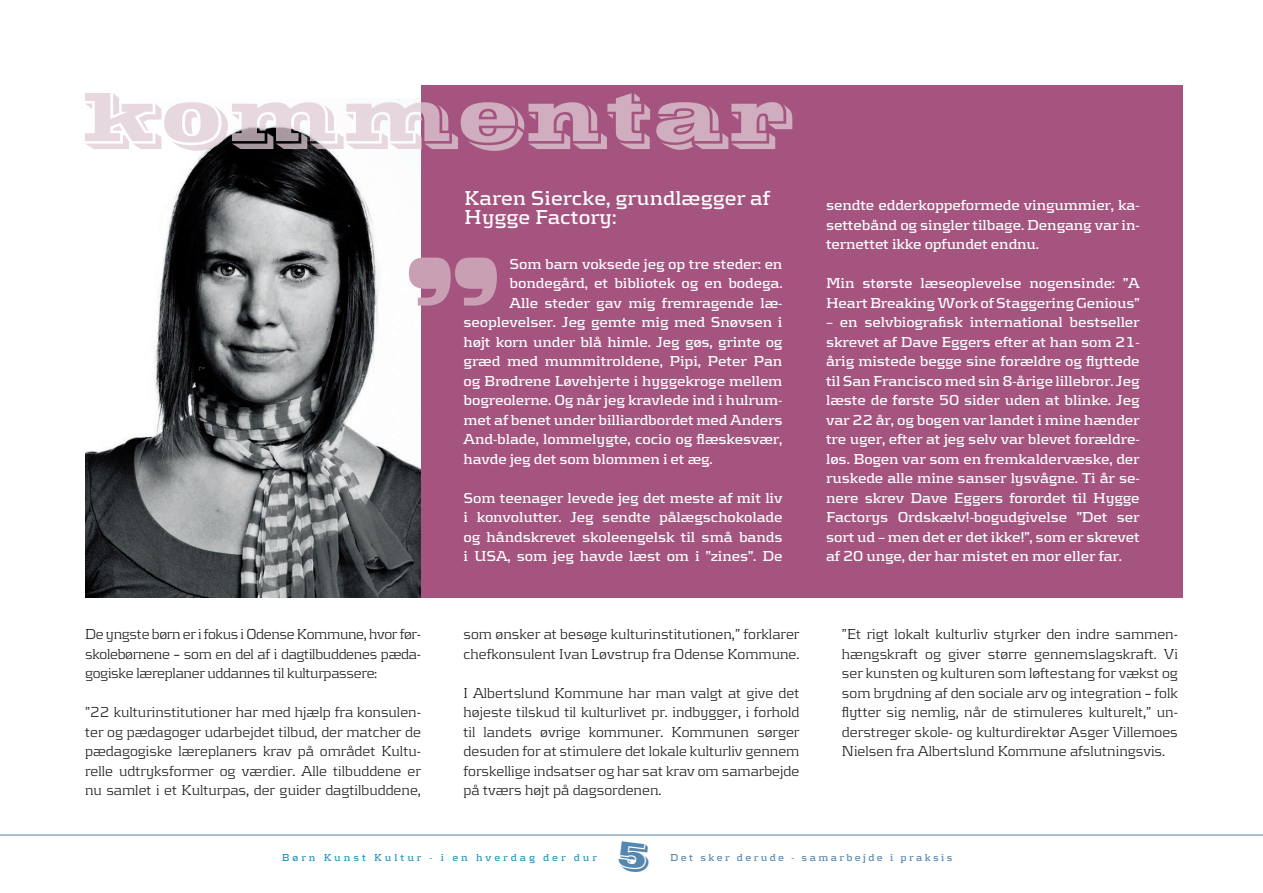
<style>
.page{position:relative;width:1263px;height:893px;background:#fff}
.page>*{position:absolute;margin:0;border:0;box-sizing:border-box;transform-origin:0 0}
.Citerede{font:700 21px/19.5px "Kontrapunkt";color:#fff}
.Citerede-2{font:700 15px/19.5px "Kontrapunkt";letter-spacing:-.01em;color:#fff;text-align:justify}
.Brød_bredf{font:300 15px/19.5px "Kontrapunkt";color:#231f20;text-align:justify}
.t1{font:700 10.5px "Kontrapunkt";letter-spacing:.28em;color:#1f96be}
.t2{font:700 10.5px "Kontrapunkt";letter-spacing:.23em;color:#5487b0}
</style>
<div class="page">
<hr style="left:0;top:835px;width:1263px;height:1px;background:#5487b0">
<div style="left:421px;top:85px;width:762px;height:512px;background:#a4547f"></div>
<img style="left:85px;top:151px;width:336px;height:446px">
<svg style="left:409px;top:258px;width:88px;height:48px"></svg>
<svg style="left:85px;top:93px;width:707px;height:58px"></svg>
<p class="Brød_bredf" style="left:85px;top:624px;width:337px">De yngste børn er i fokus i Odense Kommune, hvor før&shy;skolebørnene – som en del af i dagtilbuddenes pæda&shy;gogiske læreplaner uddannes til kulturpassere:</p>
<p class="Brød_bredf" style="left:85px;top:702px;width:337px">”22 kulturinstitutioner har med hjælp fra konsulen&shy;ter og pædagoger udarbejdet tilbud, der matcher de pædagogiske læreplaners krav på området Kultu&shy;relle udtryksformer og værdier. Alle tilbuddene er nu samlet i et Kulturpas, der guider dagtilbuddene,</p>
<p class="Citerede" style="left:464px;top:188px;width:307px">Karen Siercke, grundlægger af<br>Hygge Factory:</p>
<p class="Citerede-2" style="left:510px;top:253px;width:274px">Som barn voksede jeg op tre steder: en</p>
<p class="Citerede-2" style="left:510px;top:273px;width:274px">bondegård, et bibliotek og en bodega.</p>
<p class="Citerede-2" style="left:510px;top:292px;width:274px">Alle steder gav mig fremragende læ-</p>
<p class="Citerede-2" style="left:464px;top:312px;width:320px">seoplevelser. Jeg gemte mig med Snøvsen i</p>
<p class="Citerede-2" style="left:464px;top:331px;width:320px">højt korn under blå himle. Jeg gøs, grinte og</p>
<p class="Citerede-2" style="left:464px;top:351px;width:320px">græd med mummitroldene, Pipi, Peter Pan</p>
<p class="Citerede-2" style="left:464px;top:370px;width:320px">og Brødrene Løvehjerte i hyggekroge mellem</p>
<p class="Citerede-2" style="left:464px;top:390px;width:320px">bogreolerne. Og når jeg kravlede ind i hulrum-</p>
<p class="Citerede-2" style="left:464px;top:409px;width:320px">met af benet under billiardbordet med Anders</p>
<p class="Citerede-2" style="left:464px;top:429px;width:320px">And-blade, lommelygte, cocio og flæskesvær,</p>
<p class="Citerede-2" style="left:464px;top:448px;width:251px">havde jeg det som blommen i et æg.</p>
<p class="Citerede-2" style="left:464px;top:487px;width:320px">Som teenager levede jeg det meste af mit liv i konvolutter. Jeg sendte pålægschokolade og håndskrevet skoleengelsk til små bands i USA, som jeg havde læst om i ”zines”. De</p>
<p class="Brød_bredf" style="left:463px;top:624px;width:337px">som ønsker at besøge kulturinstitutionen,” forklarer chefkonsulent Ivan Løvstrup fra Odense Kommune.</p>
<p class="Brød_bredf" style="left:463px;top:682px;width:337px">I Albertslund Kommune har man valgt at give det højeste tilskud til kulturlivet pr. indbygger, i forhold til landets øvrige kommuner. Kommunen sørger desuden for at stimulere det lokale kulturliv gennem forskellige indsatser og har sat krav om samarbejde på tværs højt på dagsordenen.</p>
<p class="Citerede-2" style="left:826px;top:195px;width:315px">sendte edderkoppeformede vingummier, ka&shy;settebånd og singler tilbage. Dengang var in&shy;ternettet ikke opfundet endnu.</p>
<p class="Citerede-2" style="left:826px;top:273px;width:315px">Min største læseoplevelse nogensinde: ”A<br>Heart Breaking Work of Staggering Genious”</p>
<p class="Citerede-2" style="left:826px;top:312px;width:315px">– en selvbiografisk international bestseller skrevet af Dave Eggers efter at han som 21- årig mistede begge sine forældre og flyttede til San Francisco med sin 8-årige lillebror. Jeg læste de første 50 sider uden at blinke. Jeg var 22 år, og bogen var landet i mine hænder tre uger, efter at jeg selv var blevet forældre&shy;løs. Bogen var som en fremkaldervæske, der ruskede alle mine sanser lysvågne. Ti år se&shy;nere skrev Dave Eggers forordet til Hygge Factorys Ordskælv!-bogudgivelse ”Det ser sort ud – men det er det ikke!”, som er skrevet af 20 unge, der har mistet en mor eller far.</p>
<p class="Brød_bredf" style="left:842px;top:624px;width:337px">”Et rigt lokalt kulturliv styrker den indre sammen&shy;hængskraft og giver større gennemslagskraft. Vi ser kunsten og kulturen som løftestang for vækst og som brydning af den sociale arv og integration – folk flytter sig nemlig, når de stimuleres kulturelt,” un&shy;derstreger skole- og kulturdirektør Asger Villemoes Nielsen fra Albertslund Kommune afslutningsvis.</p>
<p class="t1" style="left:282px;top:851px;width:317px">Børn Kunst Kultur - i en hverdag der dur</p>
<p class="t2" style="left:670px;top:851px;width:284px">Det sker derude - samarbejde i praksis</p>
</div>
